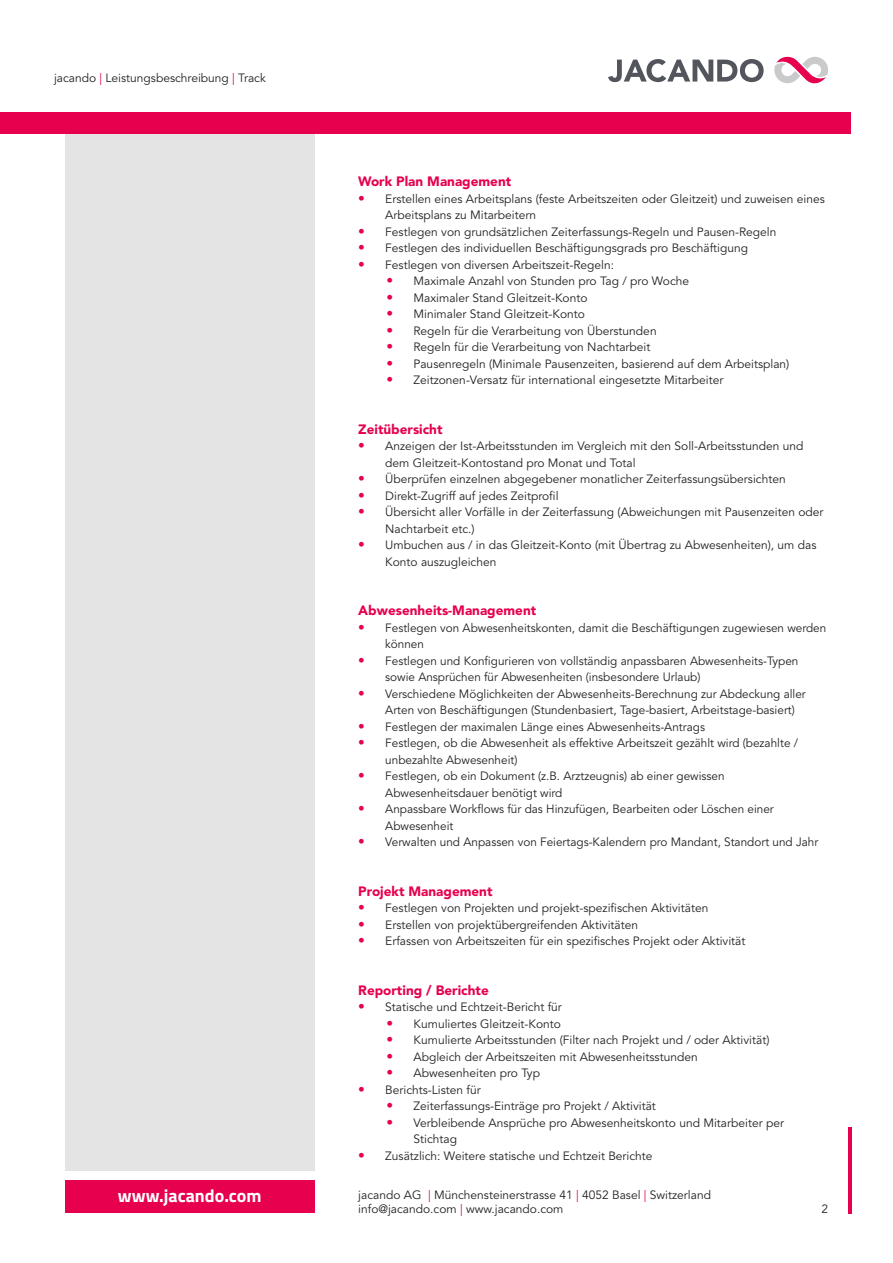
<style>
.page{position:relative;width:893px;height:1263px;background:#fff}
.page>*{position:absolute;margin:0;border:0;box-sizing:border-box;transform-origin:0 0}
.t1{font:700 18px "Titillium Web";color:#fff}
.t2{font:900 13.5px "Avenir LT Std";color:#e6004d}
.t3{font:12px/16.5px "Avenir LT Std";color:#202121}
.s1{color:#e6004d}
.s2{font-weight:900;font-size:13.5px;color:#e6004d}
</style>
<div class="page">
<hr style="left:848px;top:1127px;width:3px;height:86px;background:#e6004d">
<svg style="left:774px;top:57px;width:54px;height:26px"></svg>
<svg style="left:608px;top:59px;width:156px;height:23px"></svg>
<div style="left:0;top:113px;width:850px;height:21px;background:#e6004d"></div>
<div style="left:65px;top:134px;width:250px;height:1036px;background:#e4e4e5"></div>
<div style="left:65px;top:1180px;width:250px;height:33px;background:#e6004d"></div>
<p class="t3" style="left:54px;top:70px;width:213px">jacando <span class="s1">|</span> Leistungsbeschreibung <span class="s1">|</span> Track</p>
<p class="t2" style="left:358px;top:173px;width:154px">Work Plan Management</p>
<p class="t3" style="left:385px;top:190px;width:441px;text-indent:-27px"><span class="s2">•</span> Erstellen eines Arbeitsplans (feste Arbeitszeiten oder Gleitzeit) und zuweisen eines<br>Arbeitsplans zu Mitarbeitern</p>
<p class="t3" style="left:358px;top:223px;width:420px"><span class="s2">•</span> Festlegen von grundsätzlichen Zeiterfassungs-Regeln und Pausen-Regeln</p>
<p class="t3" style="left:358px;top:240px;width:391px"><span class="s2">•</span> Festlegen des individuellen Beschäftigungsgrads pro Beschäftigung</p>
<p class="t3" style="left:358px;top:256px;width:257px"><span class="s2">•</span> Festlegen von diversen Arbeitszeit-Regeln:</p>
<p class="t3" style="left:387px;top:273px;width:304px"><span class="s2">•</span> Maximale Anzahl von Stunden pro Tag / pro Woche</p>
<p class="t3" style="left:387px;top:289px;width:202px"><span class="s2">•</span> Maximaler Stand Gleitzeit-Konto</p>
<p class="t3" style="left:387px;top:306px;width:200px"><span class="s2">•</span> Minimaler Stand Gleitzeit-Konto</p>
<p class="t3" style="left:387px;top:322px;width:272px"><span class="s2">•</span> Regeln für die Verarbeitung von Überstunden</p>
<p class="t3" style="left:387px;top:339px;width:265px"><span class="s2">•</span> Regeln für die Verarbeitung von Nachtarbeit</p>
<p class="t3" style="left:387px;top:355px;width:404px"><span class="s2">•</span> Pausenregeln (Minimale Pausenzeiten, basierend auf dem Arbeitsplan)</p>
<p class="t3" style="left:387px;top:372px;width:338px"><span class="s2">•</span> Zeitzonen-Versatz für international eingesetzte Mitarbeiter</p>
<p class="t2" style="left:358px;top:421px;width:86px">Zeitübersicht</p>
<p class="t3" style="left:385px;top:438px;width:420px;text-indent:-27px"><span class="s2">•</span> Anzeigen der Ist-Arbeitsstunden im Vergleich mit den Soll-Arbeitsstunden und dem Gleitzeit-Kontostand pro Monat und Total</p>
<p class="t3" style="left:358px;top:471px;width:429px"><span class="s2">•</span> Überprüfen einzelnen abgegebener monatlicher Zeiterfassungsübersichten</p>
<p class="t3" style="left:358px;top:487px;width:202px"><span class="s2">•</span> Direkt-Zugriff auf jedes Zeitprofil</p>
<p class="t3" style="left:385px;top:504px;width:440px;text-indent:-27px"><span class="s2">•</span> Übersicht aller Vorfälle in der Zeiterfassung (Abweichungen mit Pausenzeiten oder<br>Nachtarbeit etc.)</p>
<p class="t3" style="left:385px;top:537px;width:433px;text-indent:-27px"><span class="s2">•</span> Umbuchen aus / in das Gleitzeit-Konto (mit Übertrag zu Abwesenheiten), um das<br>Konto auszugleichen</p>
<p class="t2" style="left:358px;top:602px;width:179px">Abwesenheits-Management</p>
<p class="t3" style="left:385px;top:619px;width:443px;text-indent:-27px"><span class="s2">•</span> Festlegen von Abwesenheitskonten, damit die Beschäftigungen zugewiesen werden können</p>
<p class="t3" style="left:385px;top:652px;width:415px;text-indent:-27px"><span class="s2">•</span> Festlegen und Konfigurieren von vollständig anpassbaren Abwesenheits-Typen sowie Ansprüchen für Abwesenheiten (insbesondere Urlaub)</p>
<p class="t3" style="left:385px;top:685px;width:422px;text-indent:-27px"><span class="s2">•</span> Verschiedene Möglichkeiten der Abwesenheits-Berechnung zur Abdeckung aller<br>Arten von Beschäftigungen (Stundenbasiert, Tage-basiert, Arbeitstage-basiert)</p>
<p class="t3" style="left:358px;top:718px;width:348px"><span class="s2">•</span> Festlegen der maximalen Länge eines Abwesenheits-Antrags</p>
<p class="t3" style="left:385px;top:735px;width:414px;text-indent:-27px"><span class="s2">•</span> Festlegen, ob die Abwesenheit als effektive Arbeitszeit gezählt wird (bezahlte / unbezahlte Abwesenheit)</p>
<p class="t3" style="left:385px;top:768px;width:341px;text-indent:-27px"><span class="s2">•</span> Festlegen, ob ein Dokument (z.B. Arztzeugnis) ab einer gewissen<br>Abwesenheitsdauer benötigt wird</p>
<p class="t3" style="left:385px;top:801px;width:390px;text-indent:-27px"><span class="s2">•</span> Anpassbare Workflows für das Hinzufügen, Bearbeiten oder Löschen einer<br>Abwesenheit</p>
<p class="t3" style="left:358px;top:834px;width:461px"><span class="s2">•</span> Verwalten und Anpassen von Feiertags-Kalendern pro Mandant, Standort und Jahr</p>
<p class="t2" style="left:358px;top:883px;width:136px">Projekt Management</p>
<p class="t3" style="left:358px;top:900px;width:352px"><span class="s2">•</span> Festlegen von Projekten und projekt-spezifischen Aktivitäten</p>
<p class="t3" style="left:358px;top:916px;width:281px"><span class="s2">•</span> Erstellen von projektübergreifenden Aktivitäten</p>
<p class="t3" style="left:358px;top:933px;width:389px"><span class="s2">•</span> Erfassen von Arbeitszeiten für ein spezifisches Projekt oder Aktivität</p>
<p class="t2" style="left:358px;top:982px;width:132px">Reporting / Berichte</p>
<p class="t3" style="left:358px;top:999px;width:205px"><span class="s2">•</span> Statische und Echtzeit-Bericht für</p>
<p class="t3" style="left:387px;top:1015px;width:176px"><span class="s2">•</span> Kumuliertes Gleitzeit-Konto</p>
<p class="t3" style="left:387px;top:1032px;width:384px"><span class="s2">•</span> Kumulierte Arbeitsstunden (Filter nach Projekt und / oder Aktivität)</p>
<p class="t3" style="left:387px;top:1048px;width:313px"><span class="s2">•</span> Abgleich der Arbeitszeiten mit Abwesenheitsstunden</p>
<p class="t3" style="left:387px;top:1065px;width:155px"><span class="s2">•</span> Abwesenheiten pro Typ</p>
<p class="t3" style="left:358px;top:1081px;width:124px"><span class="s2">•</span> Berichts-Listen für</p>
<p class="t3" style="left:387px;top:1098px;width:271px"><span class="s2">•</span> Zeiterfassungs-Einträge pro Projekt / Aktivität</p>
<p class="t3" style="left:414px;top:1114px;width:372px;text-indent:-27px"><span class="s2">•</span> Verbleibende Ansprüche pro Abwesenheitskonto und Mitarbeiter per<br>Stichtag</p>
<p class="t3" style="left:358px;top:1147px;width:296px"><span class="s2">•</span> Zusätzlich: Weitere statische und Echtzeit Berichte</p>
<h1 class="t1" style="left:118px;top:1182px;width:145px">www.jacando.com</h1>
<p class="t3" style="left:358px;top:1188px;width:354px;line-height:14.4px">jacando AG <span class="s1">|</span> Münchensteinerstrasse 41 <span class="s1">|</span> 4052 Basel <span class="s1">|</span> Switzerland info@jacando.com <span class="s1">|</span> www.jacando.com</p>
<p class="t3" style="left:821px;top:1201px;width:8px">2</p>
</div>
